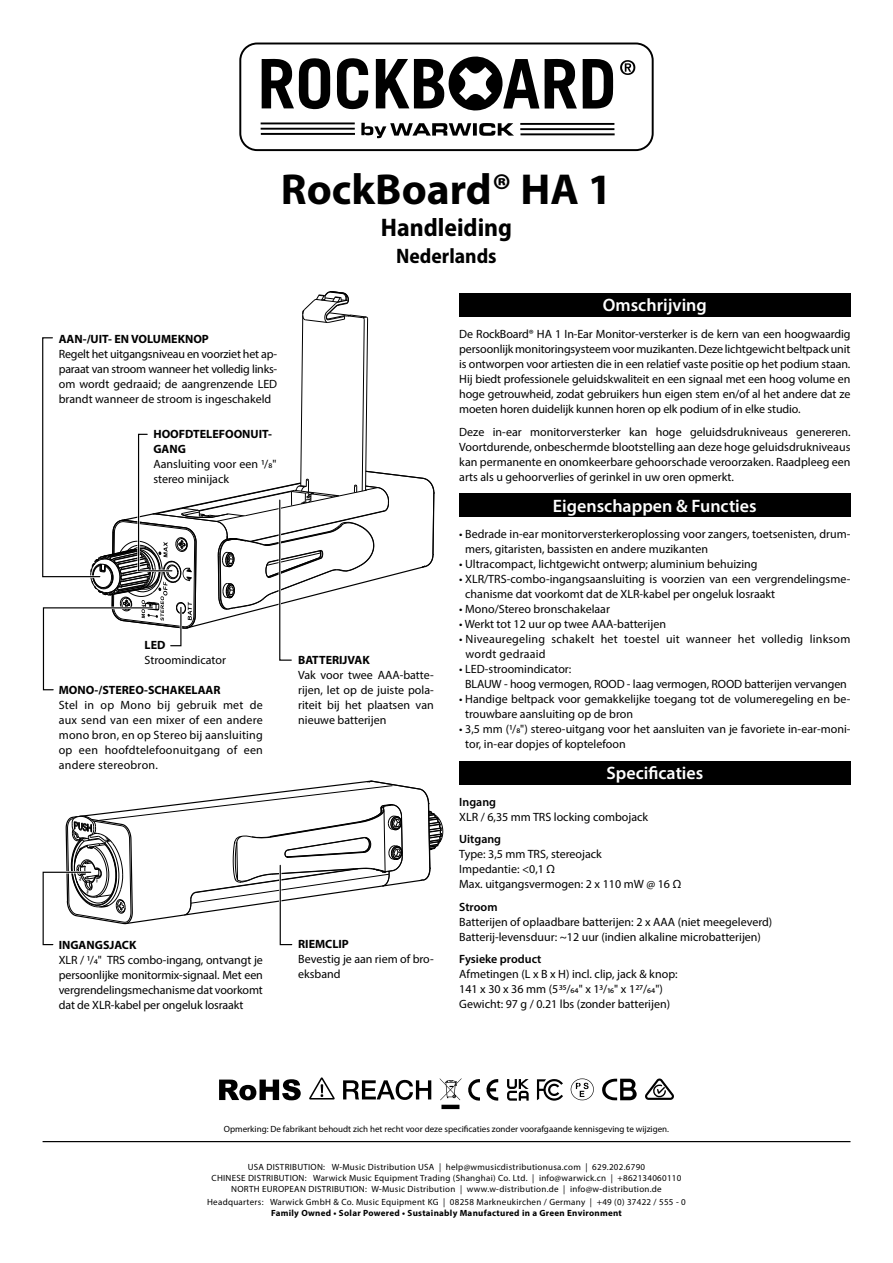
<style>
.page{position:relative;width:893px;height:1263px;background:#fff}
.page>*{position:absolute;margin:0;border:0;box-sizing:border-box;transform-origin:0 0}
.t1{font:700 43.5px "Myriad Pro";color:#000}
.t2{font:700 semi-condensed 25.5px "Myriad Pro";color:#000}
.t3{font:700 semi-condensed 21px "Myriad Pro";color:#000}
.t4{font:600 18px "Myriad Pro";color:#fff}
.t5{font:12px/15px "Myriad Pro";color:#000}
.t6{font:700 12px/15px "Myriad Pro";color:#000}
.t7{font:12px/15px "Myriad Pro";letter-spacing:.02em;color:#000}
.t8{font:600 12px "Myriad Pro";color:#000}
.t9{font:9px/10.8px "Myriad Pro";letter-spacing:.03em;color:#000;text-align:center}
.t10{font:9px "Myriad Pro";color:#000}
.t11{font:700 9px "Myriad Pro";letter-spacing:.03em;color:#000}
</style>
<div class="page">
<svg style="left:42px;top:291px;width:393px;height:400px"></svg>
<div style="left:459px;top:761px;width:391px;height:23px;background:#000"></div>
<div style="left:459px;top:494px;width:391px;height:23px;background:#000"></div>
<div style="left:459px;top:293px;width:391px;height:24px;background:#000"></div>
<hr style="left:43px;top:1141px;width:807px;height:1px;background:#000">
<svg style="left:239px;top:43px;width:415px;height:108px"></svg>
<svg style="left:219px;top:1079px;width:82px;height:21px"></svg>
<svg style="left:645px;top:1078px;width:29px;height:22px"></svg>
<svg style="left:440px;top:1078px;width:21px;height:31px"></svg>
<svg style="left:343px;top:1080px;width:88px;height:20px"></svg>
<svg style="left:537px;top:1079px;width:26px;height:22px"></svg>
<svg style="left:571px;top:1078px;width:23px;height:22px"></svg>
<svg style="left:309px;top:1077px;width:26px;height:22px"></svg>
<svg style="left:507px;top:1079px;width:22px;height:22px"></svg>
<svg style="left:602px;top:1079px;width:35px;height:21px"></svg>
<svg style="left:468px;top:1079px;width:30px;height:22px"></svg>
<svg style="left:42px;top:780px;width:401px;height:166px"></svg>
<h1 class="t1" style="left:281px;top:161px;width:333px">RockBoard® HA 1</h1>
<h2 class="t2" style="left:381px;top:211px;width:133px">Handleiding</h2>
<h3 class="t3" style="left:396px;top:242px;width:102px">Nederlands</h3>
<p class="t6" style="left:59px;top:331px;width:152px">AAN-/UIT- EN VOLUMEKNOP</p>
<p class="t5" style="left:59px;top:346px;width:220px;text-align:justify">Regelt het uitgangsniveau en voorziet het ap&shy;paraat van stroom wanneer het volledig links&shy;om wordt gedraaid; de aangrenzende LED brandt wanneer de stroom is ingeschakeld</p>
<p class="t6" style="left:153px;top:426px;width:120px">HOOFDTELEFOONUIT-<br>GANG</p>
<p class="t5" style="left:153px;top:456px;width:124px">Aansluiting voor een 1/8" stereo minijack</p>
<p class="t6" style="left:145px;top:637px;width:22px">LED</p>
<p class="t5" style="left:145px;top:652px;width:83px">Stroomindicator</p>
<p class="t6" style="left:59px;top:682px;width:163px">MONO-/STEREO-SCHAKELAAR</p>
<p class="t5" style="left:59px;top:697px;width:206px;text-align:justify">Stel in op Mono bij gebruik met de aux send van een mixer of een andere mono bron, en op Stereo bij aansluiting op een hoofdtelefoonuitgang of een andere stereobron.</p>
<p class="t6" style="left:298px;top:652px;width:73px">BATTERIJVAK</p>
<p class="t5" style="left:298px;top:667px;width:137px;text-align:justify">Vak voor twee AAA-batte&shy;rijen, let op de juiste pola&shy;riteit bij het plaatsen van nieuwe batterijen</p>
<p class="t6" style="left:59px;top:937px;width:79px">INGANGSJACK</p>
<p class="t5" style="left:59px;top:952px;width:206px;text-align:justify">XLR / 1/4" TRS combo-ingang, ontvangt je persoonlijke monitormix-signaal. Met een vergrendelingsmechanisme dat voorkomt dat de XLR-kabel per ongeluk losraakt</p>
<p class="t6" style="left:298px;top:936px;width:52px">RIEMCLIP</p>
<p class="t5" style="left:298px;top:951px;width:137px">Bevestig je aan riem of bro&shy;eksband</p>
<h3 class="t4" style="left:603px;top:294px;width:106px">Omschrijving</h3>
<p class="t5" style="left:459px;top:326px;width:393px;text-align:justify">De RockBoard® HA 1 In-Ear Monitor-versterker is de kern van een hoogwaardig persoonlijk monitoringsysteem voor muzikanten. Deze lichtgewicht beltpack unit is ontworpen voor artiesten die in een relatief vaste positie op het podium staan.<br>Hij biedt professionele geluidskwaliteit en een signaal met een hoog volume en hoge getrouwheid, zodat gebruikers hun eigen stem en/of al het andere dat ze moeten horen duidelijk kunnen horen op elk podium of in elke studio.</p>
<p class="t5" style="left:459px;top:425px;width:393px;text-align:justify">Deze in-ear monitorversterker kan hoge geluidsdrukniveaus genereren.<br>Voortdurende, onbeschermde blootstelling aan deze hoge geluidsdrukniveaus kan permanente en onomkeerbare gehoorschade veroorzaken. Raadpleeg een arts als u gehoorverlies of gerinkel in uw oren opmerkt.</p>
<h3 class="t4" style="left:553px;top:494px;width:205px">Eigenschappen &amp; Functies</h3>
<p class="t5" style="left:465px;top:527px;width:387px;text-indent:-6px">• Bedrade in-ear monitorversterkeroplossing voor zangers, toetsenisten, drum&shy;mers, gitaristen, bassisten en andere muzikanten</p>
<p class="t5" style="left:459px;top:557px;width:300px">• Ultracompact, lichtgewicht ontwerp; aluminium behuizing</p>
<p class="t5" style="left:465px;top:572px;width:387px;text-indent:-6px">• XLR/TRS-combo-ingangsaansluiting is voorzien van een vergrendelingsme&shy;chanisme dat voorkomt dat de XLR-kabel per ongeluk losraakt</p>
<p class="t5" style="left:459px;top:602px;width:152px">• Mono/Stereo bronschakelaar</p>
<p class="t5" style="left:459px;top:617px;width:208px">• Werkt tot 12 uur op twee AAA-batterijen</p>
<p class="t7" style="left:466px;top:632px;width:386px;text-indent:-6px">• Niveauregeling schakelt het toestel uit wanneer het volledig linksom wordt gedraaid</p>
<p class="t5" style="left:465px;top:662px;width:383px;text-indent:-6px">• LED-stroomindicator:<br>BLAUW - hoog vermogen, ROOD - laag vermogen, ROOD batterijen vervangen</p>
<p class="t5" style="left:465px;top:692px;width:387px;text-indent:-6px">• Handige beltpack voor gemakkelijke toegang tot de volumeregeling en be&shy;trouwbare aansluiting op de bron</p>
<p class="t5" style="left:465px;top:722px;width:387px;text-indent:-6px">• 3,5 mm (1/8") stereo-uitgang voor het aansluiten van je favoriete in-ear-moni&shy;tor, in-ear dopjes of koptelefoon</p>
<h3 class="t4" style="left:607px;top:761px;width:98px">Specificaties</h3>
<p class="t8" style="left:459px;top:794px;width:38px">Ingang</p>
<p class="t5" style="left:459px;top:809px;width:190px">XLR / 6,35 mm TRS locking combojack</p>
<p class="t8" style="left:459px;top:831px;width:43px">Uitgang</p>
<p class="t5" style="left:459px;top:846px;width:223px">Type: 3,5 mm TRS, stereojack<br>Impedantie: &lt;0,1 Ω<br>Max. uitgangsvermogen: 2 x 110 mW @ 16 Ω</p>
<p class="t8" style="left:459px;top:899px;width:40px">Stroom</p>
<p class="t5" style="left:459px;top:914px;width:315px">Batterijen of oplaadbare batterijen: 2 x AAA (niet meegeleverd)<br>Batterij-levensduur: ~12 uur (indien alkaline microbatterijen)</p>
<p class="t8" style="left:459px;top:951px;width:84px">Fysieke product</p>
<p class="t5" style="left:459px;top:966px;width:220px">Afmetingen (L x B x H) incl. clip, jack &amp; knop:<br>141 x 30 x 36 mm (535/64" x 13/16" x 1 27/64")<br>Gewicht: 97 g / 0.21 lbs (zonder batterijen)</p>
<p class="t10" style="left:224px;top:1123px;width:447px">Opmerking: De fabrikant behoudt zich het recht voor deze specificaties zonder voorafgaande kennisgeving te wijzigen.</p>
<p class="t9" style="left:211px;top:1162px;width:471px">USA DISTRIBUTION: W-Music Distribution USA | help@wmusicdistributionusa.com | 629.202.6790<br>CHINESE DISTRIBUTION: Warwick Music Equipment Trading (Shanghai) Co. Ltd. | info@warwick.cn | +862134060110<br>NORTH EUROPEAN DISTRIBUTION: W-Music Distribution | www.w-distribution.de | info@w-distribution.de</p>
<p class="t9" style="left:207px;top:1197px;width:480px">Headquarters: Warwick GmbH &amp; Co. Music Equipment KG | 08258 Markneukirchen / Germany | +49 (0) 37422 / 555 - 0</p>
<p class="t11" style="left:271px;top:1207px;width:352px">Family Owned • Solar Powered • Sustainably Manufactured in a Green Environment</p>
</div>
